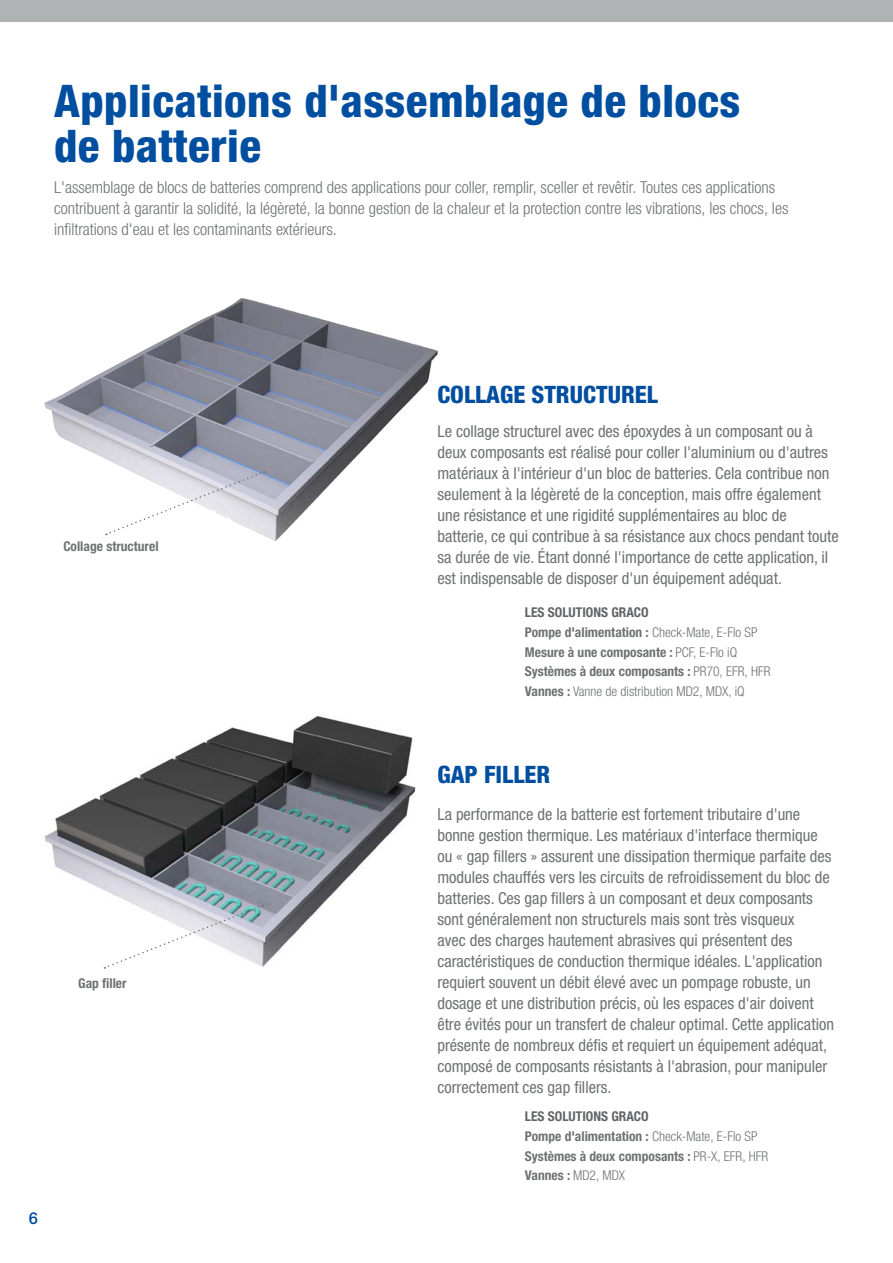
<style>
.page{position:relative;width:893px;height:1263px;background:#fff}
.page>*{position:absolute;margin:0;border:0;box-sizing:border-box;transform-origin:0 0}
.t1{font:800 condensed 45px/45px "Helvetica Neue LTW1 G";letter-spacing:.01em;color:#004ea0}
.t2{font:800 condensed 24px "Helvetica Neue LTW1 G";color:#004ea0}
.t3{font:condensed 16.5px/21px "Helvetica Neue LTW1 G";color:#707272}
.t4{font:300 condensed 16.5px/21px "Helvetica Neue LTW1 G";color:#707272}
.t5{font:500 16.5px "Helvetica Neue LTW1 G";color:#004ea0}
.t6{font:700 condensed 13.5px/19.8px "Helvetica Neue LTW1 G";color:#707272}
.s1{color:#636466}
.s2{font-weight:300}
</style>
<div class="page">
<img style="left:44px;top:716px;width:372px;height:252px">
<img style="left:44px;top:298px;width:394px;height:243px">
<svg style="left:104px;top:904px;width:159px;height:65px"></svg>
<svg style="left:106px;top:471px;width:159px;height:64px"></svg>
<div style="left:0;top:0;width:893px;height:21px;background:#b0b3b4"></div>
<h1 class="t1" style="left:54px;top:78px;width:688px">Applications d'assemblage de blocs de batterie</h1>
<p class="t4" style="left:54px;top:177px;width:736px">L'assemblage de blocs de batteries comprend des applications pour coller, remplir, sceller et revêtir. Toutes ces applications contribuent à garantir la solidité, la légèreté, la bonne gestion de la chaleur et la protection contre les vibrations, les chocs, les infiltrations d'eau et les contaminants extérieurs.</p>
<p class="t6" style="left:63px;top:536px;width:97px">Collage structurel</p>
<p class="t6" style="left:78px;top:973px;width:50px">Gap filler</p>
<p class="t5" style="left:29px;top:1208px;width:11px">6</p>
<h2 class="t2" style="left:437px;top:380px;width:222px">COLLAGE STRUCTUREL</h2>
<p class="t3" style="left:437px;top:421px;width:403px">Le collage structurel avec des époxydes à un composant ou à deux composants est réalisé pour coller l'aluminium ou d'autres matériaux à l'intérieur d'un bloc de batteries. Cela contribue non seulement à la légèreté de la conception, mais offre également une résistance et une rigidité supplémentaires au bloc de batterie, ce qui contribue à sa résistance aux chocs pendant toute sa durée de vie. Étant donné l'importance de cette application, il est indispensable de disposer d'un équipement adéquat.</p>
<p class="t6" style="left:525px;top:602px;width:247px"><span class="s1">LES SOLUTIONS GRACO<br></span>Pompe d'alimentation : <span class="s2">Check-Mate, E-Flo SP </span>Mesure à une composante : <span class="s2">PCF, E-Flo iQ </span>Systèmes à deux composants : <span class="s2">PR70, EFR, HFR </span>Vannes : <span class="s2">Vanne de distribution MD2, MDX, iQ</span></p>
<h2 class="t2" style="left:437px;top:759px;width:114px">GAP FILLER</h2>
<p class="t3" style="left:437px;top:803px;width:398px">La performance de la batterie est fortement tributaire d'une bonne gestion thermique. Les matériaux d'interface thermique ou « gap fillers » assurent une dissipation thermique parfaite des modules chauffés vers les circuits de refroidissement du bloc de batteries. Ces gap fillers à un composant et deux composants sont généralement non structurels mais sont très visqueux<br>avec des charges hautement abrasives qui présentent des caractéristiques de conduction thermique idéales. L'application requiert souvent un débit élevé avec un pompage robuste, un dosage et une distribution précis, où les espaces d'air doivent être évités pour un transfert de chaleur optimal. Cette application présente de nombreux défis et requiert un équipement adéquat, composé de composants résistants à l'abrasion, pour manipuler correctement ces gap fillers.</p>
<p class="t6" style="left:525px;top:1106px;width:245px"><span class="s1">LES SOLUTIONS GRACO<br></span>Pompe d'alimentation : <span class="s2">Check-Mate, E-Flo SP<br></span>Systèmes à deux composants : <span class="s2">PR-X, EFR, HFR<br></span>Vannes : <span class="s2">MD2, MDX</span></p>
</div>
